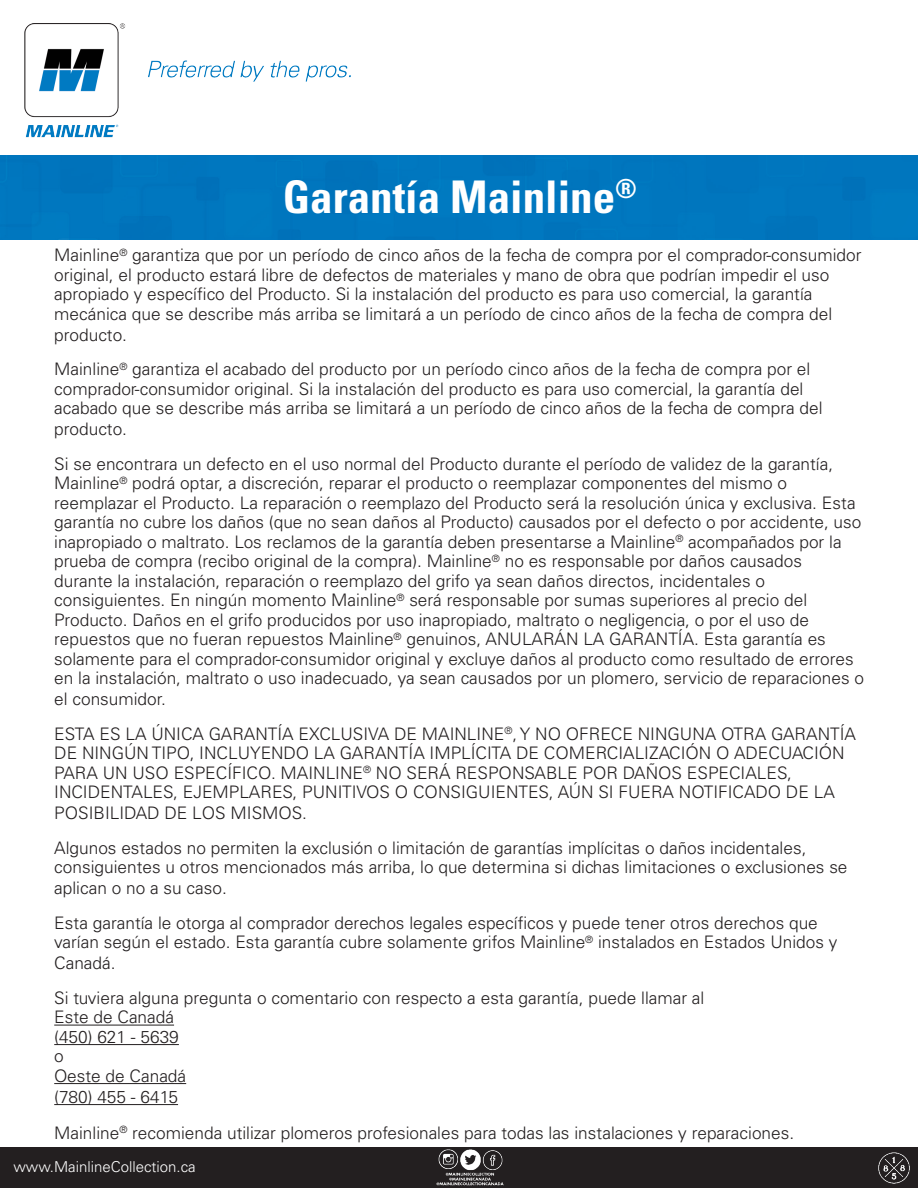
<style>
.page{position:relative;width:918px;height:1188px;background:#fff}
.page>*{position:absolute;margin:0;border:0;box-sizing:border-box;transform-origin:0 0}
.t1{font:700 condensed 45px "Univers LT Std";color:#fff}
.t2{font:300 17.25px/19.5px "Univers LT Std";color:#231f20}
.t3{font:300 15px "Univers LT Std";color:#fff}
</style>
<div class="page">
<div style="left:0;top:156px;width:918px;height:83px;background:#0076be"></div>
<img style="left:25px;top:23px;width:325px;height:115px">
<div style="left:0;top:1147px;width:918px;height:41px;background:#231f20"></div>
<img style="left:878px;top:1152px;width:32px;height:31px">
<img style="left:436px;top:1149px;width:68px;height:37px">
<hr style="left:54px;top:1025px;width:120px;height:1px;background:#231f20">
<hr style="left:54px;top:1044px;width:125px;height:1px;background:#231f20">
<hr style="left:54px;top:1083px;width:132px;height:1px;background:#231f20">
<hr style="left:54px;top:1104px;width:124px;height:1px;background:#231f20">
<p class="t1" style="left:283px;top:169px;width:356px">Garantía Mainline<sup>®</sup></p>
<p class="t2" style="left:54px;top:246px;width:809px">Mainline<sup>®</sup> garantiza que por un período de cinco años de la fecha de compra por el comprador-consumidor original, el producto estará libre de defectos de materiales y mano de obra que podrían impedir el uso</p>
<p class="t2" style="left:54px;top:284px;width:780px;line-height:20.2px">apropiado y específico del Producto. Si la instalación del producto es para uso comercial, la garantía mecánica que se describe más arriba se limitará a un período de cinco años de la fecha de compra del producto.</p>
<p class="t2" style="left:54px;top:360px;width:758px">Mainline<sup>®</sup> garantiza el acabado del producto por un período cinco años de la fecha de compra por el</p>
<p class="t2" style="left:54px;top:379px;width:751px">comprador-consumidor original. Si la instalación del producto es para uso comercial, la garantía del</p>
<p class="t2" style="left:54px;top:399px;width:770px">acabado que se describe más arriba se limitará a un período de cinco años de la fecha de compra del</p>
<p class="t2" style="left:54px;top:420px;width:74px">producto.</p>
<p class="t2" style="left:54px;top:454px;width:780px">Si se encontrara un defecto en el uso normal del Producto durante el período de validez de la garantía,</p>
<p class="t2" style="left:54px;top:474px;width:734px">Mainline<sup>®</sup> podrá optar, a discreción, reparar el producto o reemplazar componentes del mismo o</p>
<p class="t2" style="left:54px;top:493px;width:809px">reemplazar el Producto. La reparación o reemplazo del Producto será la resolución única y exclusiva. Esta garantía no cubre los daños (que no sean daños al Producto) causados por el defecto o por accidente, uso inapropiado o maltrato. Los reclamos de la garantía deben presentarse a Mainline<sup>®</sup> acompañados por la prueba de compra (recibo original de la compra). Mainline<sup>®</sup> no es responsable por daños causados</p>
<p class="t2" style="left:54px;top:571px;width:712px">durante la instalación, reparación o reemplazo del grifo ya sean daños directos, incidentales o</p>
<p class="t2" style="left:54px;top:591px;width:754px">consiguientes. En ningún momento Mainline<sup>®</sup> será responsable por sumas superiores al precio del</p>
<p class="t2" style="left:54px;top:610px;width:811px">Producto. Daños en el grifo producidos por uso inapropiado, maltrato o negligencia, o por el uso de repuestos que no fueran repuestos Mainline<sup>®</sup> genuinos, ANULARÁN LA GARANTÍA. Esta garantía es solamente para el comprador-consumidor original y excluye daños al producto como resultado de errores en la instalación, maltrato o uso inadecuado, ya sean causados por un plomero, servicio de reparaciones o el consumidor.</p>
<p class="t2" style="left:54px;top:724px;width:803px">ESTA ES LA ÚNICA GARANTÍA EXCLUSIVA DE MAINLINE<sup>®</sup>, Y NO OFRECE NINGUNA OTRA GARANTÍA<br>DE NINGÚN TIPO, INCLUYENDO LA GARANTÍA IMPLÍCITA DE COMERCIALIZACIÓN O ADECUACIÓN<br>PARA UN USO ESPECÍFICO. MAINLINE<sup>®</sup> NO SERÁ RESPONSABLE POR DAÑOS ESPECIALES,</p>
<p class="t2" style="left:54px;top:782px;width:782px;line-height:21px">INCIDENTALES, EJEMPLARES, PUNITIVOS O CONSIGUIENTES, AÚN SI FUERA NOTIFICADO DE LA<br>POSIBILIDAD DE LOS MISMOS.</p>
<p class="t2" style="left:54px;top:838px;width:754px">Algunos estados no permiten la exclusión o limitación de garantías implícitas o daños incidentales,</p>
<p class="t2" style="left:54px;top:858px;width:795px">consiguientes u otros mencionados más arriba, lo que determina si dichas limitaciones o exclusiones se</p>
<p class="t2" style="left:54px;top:879px;width:174px">aplican o no a su caso.</p>
<p class="t2" style="left:54px;top:913px;width:785px;line-height:20.2px">Esta garantía le otorga al comprador derechos legales específicos y puede tener otros derechos que varían según el estado. Esta garantía cubre solamente grifos Mainline<sup>®</sup> instalados en Estados Unidos y<br>Canadá.</p>
<p class="t2" style="left:54px;top:988px;width:652px">Si tuviera alguna pregunta o comentario con respecto a esta garantía, puede llamar al</p>
<p class="t2" style="left:54px;top:1008px;width:121px">Este de Canadá</p>
<p class="t2" style="left:54px;top:1027px;width:126px">(450) 621 - 5639</p>
<p class="t2" style="left:54px;top:1047px;width:11px">o</p>
<p class="t2" style="left:54px;top:1066px;width:133px">Oeste de Canadá</p>
<p class="t2" style="left:54px;top:1087px;width:125px">(780) 455 - 6415</p>
<p class="t2" style="left:54px;top:1123px;width:742px">Mainline<sup>®</sup> recomienda utilizar plomeros profesionales para todas las instalaciones y reparaciones.</p>
<p class="t3" style="left:14px;top:1158px;width:184px">www.MainlineCollection.ca</p>
</div>
